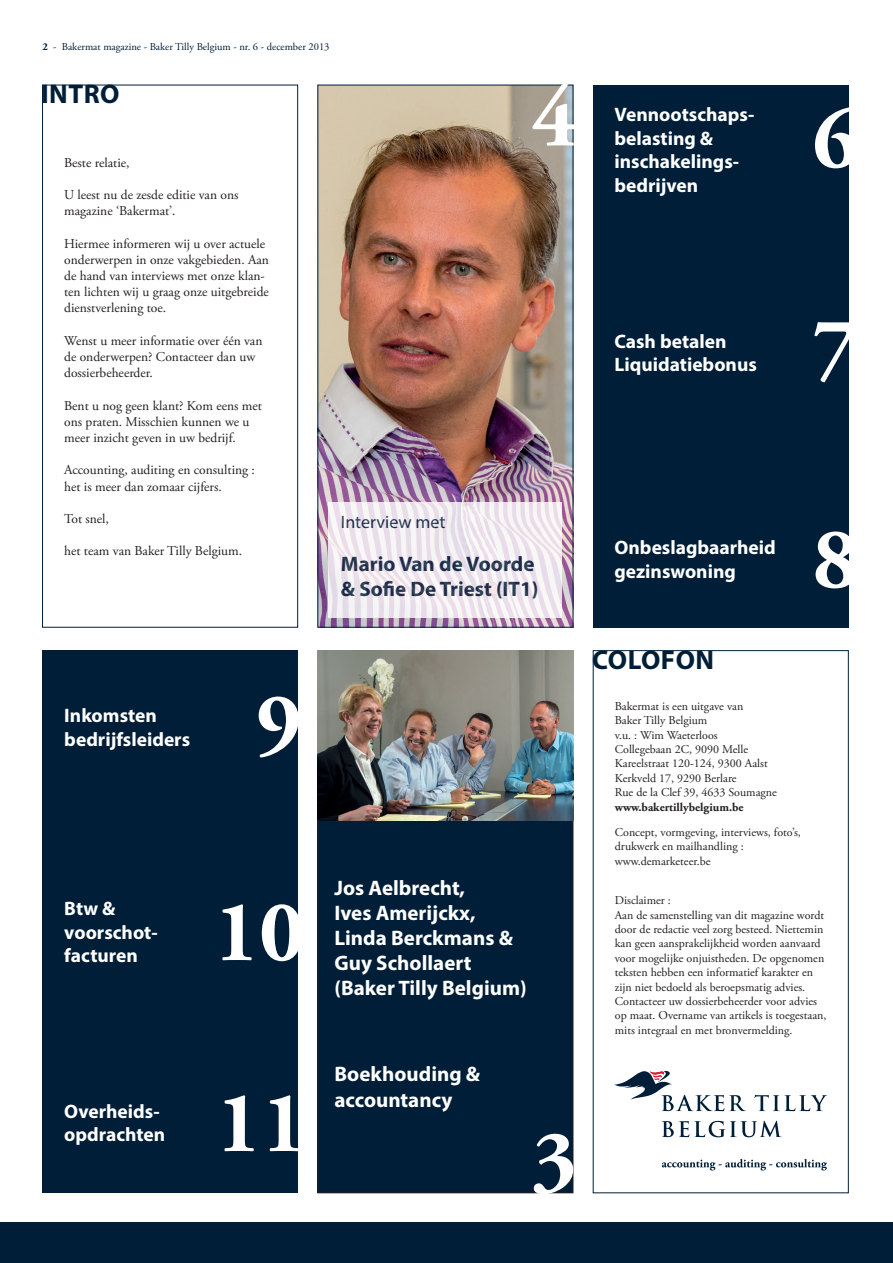
<style>
.page{position:relative;width:893px;height:1263px;background:#fff}
.page>*{position:absolute;margin:0;border:0;box-sizing:border-box;transform-origin:0 0}
.t1{font:700 87px "Adobe Garamond Pro";color:#fff}
.t2{font:700 27px "Myriad Pro";letter-spacing:.02em;color:#001e37}
.t3{font:700 21px/25.2px "Myriad Pro";color:#fff}
.t4{font:700 21px/25.2px "Myriad Pro";color:#001e37}
.t5{font:700 19.5px/23.4px "Myriad Pro";color:#fff}
.t6{font:18px "Myriad Pro";color:#001e37}
.t7{font:13.5px/16.2px "Adobe Garamond Pro";color:#231f20}
.t8{font:12px/14.4px "Adobe Garamond Pro";color:#231f20}
.t9{font:700 12px "Adobe Garamond Pro";color:#231f20}
.t10{font:10.5px "Adobe Garamond Pro";color:#001e37}
.s1{font-weight:700}
</style>
<div class="page">
<div style="left:0;top:1222px;width:893px;height:41px;background:#001e37"></div>
<div style="left:42px;top:85px;width:256px;height:543px;border:1px solid #001e37"></div>
<div style="left:43px;top:651px;width:255px;height:542px;background:#001e37"></div>
<img style="left:319px;top:87px;width:252px;height:539px">
<div style="left:593px;top:85px;width:255px;height:542px;background:#001e37"></div>
<div style="left:593px;top:650px;width:256px;height:543px;border:1px solid #001e37"></div>
<svg style="left:614px;top:1071px;width:132px;height:40px"></svg>
<svg style="left:755px;top:1095px;width:72px;height:16px"></svg>
<svg style="left:662px;top:1121px;width:120px;height:16px"></svg>
<svg style="left:662px;top:1159px;width:165px;height:11px"></svg>
<div style="left:318px;top:651px;width:255px;height:542px;background:#001e37"></div>
<img style="left:318px;top:650px;width:256px;height:171px">
<svg style="left:328px;top:502px;width:233px;height:115px"></svg>
<p class="t10" style="left:43px;top:41px;width:288px"><span class="s1">2</span> - Bakermat magazine - Baker Tilly Belgium - nr. 6 - december 2013</p>
<h2 class="t2" style="left:41px;top:76px;width:80px">INTRO</h2>
<p class="t7" style="left:64px;top:155px;width:67px">Beste relatie,</p>
<p class="t7" style="left:64px;top:187px;width:176px">U leest nu de zesde editie van ons magazine ‘Bakermat’.</p>
<p class="t7" style="left:64px;top:236px;width:206px">Hiermee informeren wij u over actuele onderwerpen in onze vakgebieden. Aan de hand van interviews met onze klan&shy;ten lichten wij u graag onze uitgebreide dienstverlening toe.</p>
<p class="t7" style="left:64px;top:333px;width:200px">Wenst u meer informatie over één van de onderwerpen? Contacteer dan uw dossierbeheerder.</p>
<p class="t7" style="left:64px;top:398px;width:199px">Bent u nog geen klant? Kom eens met ons praten. Misschien kunnen we u meer inzicht geven in uw bedrijf.</p>
<p class="t7" style="left:64px;top:462px;width:192px">Accounting, auditing en consulting : het is meer dan zomaar cijfers.</p>
<p class="t7" style="left:64px;top:511px;width:46px">Tot snel,</p>
<p class="t7" style="left:64px;top:543px;width:179px">het team van Baker Tilly Belgium.</p>
<h1 class="t1" style="left:531px;top:67px;width:47px">4</h1>
<h3 class="t6" style="left:341px;top:511px;width:106px">Interview met</h3>
<h3 class="t4" style="left:341px;top:551px;width:199px">Mario Van de Voorde &amp; Sofie De Triest (IT1)</h3>
<h3 class="t5" style="left:614px;top:102px;width:141px">Vennootschaps&shy;belasting &amp; inschakelings&shy;bedrijven</h3>
<h1 class="t1" style="left:812px;top:89px;width:47px">6</h1>
<h3 class="t5" style="left:614px;top:329px;width:144px">Cash betalen<br>Liquidatiebonus</h3>
<h1 class="t1" style="left:813px;top:299px;width:47px">7</h1>
<h3 class="t5" style="left:614px;top:535px;width:163px">Onbeslagbaarheid gezinswoning</h3>
<h1 class="t1" style="left:812px;top:509px;width:47px">8</h1>
<h3 class="t5" style="left:64px;top:703px;width:127px">Inkomsten bedrijfsleiders</h3>
<h1 class="t1" style="left:256px;top:674px;width:47px">9</h1>
<h3 class="t5" style="left:64px;top:896px;width:95px">Btw &amp; voorschot&shy;facturen</h3>
<h1 class="t1" style="left:214px;top:882px;width:92px">10</h1>
<h3 class="t5" style="left:64px;top:1099px;width:102px">Overheids&shy;opdrachten</h3>
<h1 class="t1" style="left:216px;top:1073px;width:92px">11</h1>
<h3 class="t3" style="left:334px;top:874px;width:194px">Jos Aelbrecht,<br>Ives Amerijckx,<br>Linda Berckmans &amp;<br>Guy Schollaert (Baker Tilly Belgium)</h3>
<h3 class="t3" style="left:334px;top:1061px;width:147px">Boekhouding &amp; accountancy</h3>
<h1 class="t1" style="left:531px;top:1111px;width:47px">3</h1>
<h2 class="t2" style="left:592px;top:642px;width:124px">COLOFON</h2>
<p class="t8" style="left:615px;top:699px;width:164px">Bakermat is een uitgave van<br>Baker Tilly Belgium<br>v.u. : Wim Waeterloos<br>Collegebaan 2C, 9090 Melle<br>Kareelstraat 120-124, 9300 Aalst<br>Kerkveld 17, 9290 Berlare<br>Rue de la Clef 39, 4633 Soumagne</p>
<p class="t9" style="left:615px;top:800px;width:130px">www.bakertillybelgium.be</p>
<p class="t8" style="left:615px;top:825px;width:188px">Concept, vormgeving, interviews, foto’s, drukwerk en mailhandling : www.demarketeer.be</p>
<p class="t8" style="left:615px;top:894px;width:213px">Disclaimer :<br>Aan de samenstelling van dit magazine wordt door de redactie veel zorg besteed. Niettemin kan geen aansprakelijkheid worden aanvaard voor mogelijke onjuistheden. De opgenomen teksten hebben een informatief karakter en zijn niet bedoeld als beroepsmatig advies.<br>Contacteer uw dossierbeheerder voor advies op maat. Overname van artikels is toegestaan, mits integraal en met bronvermelding.</p>
</div>
